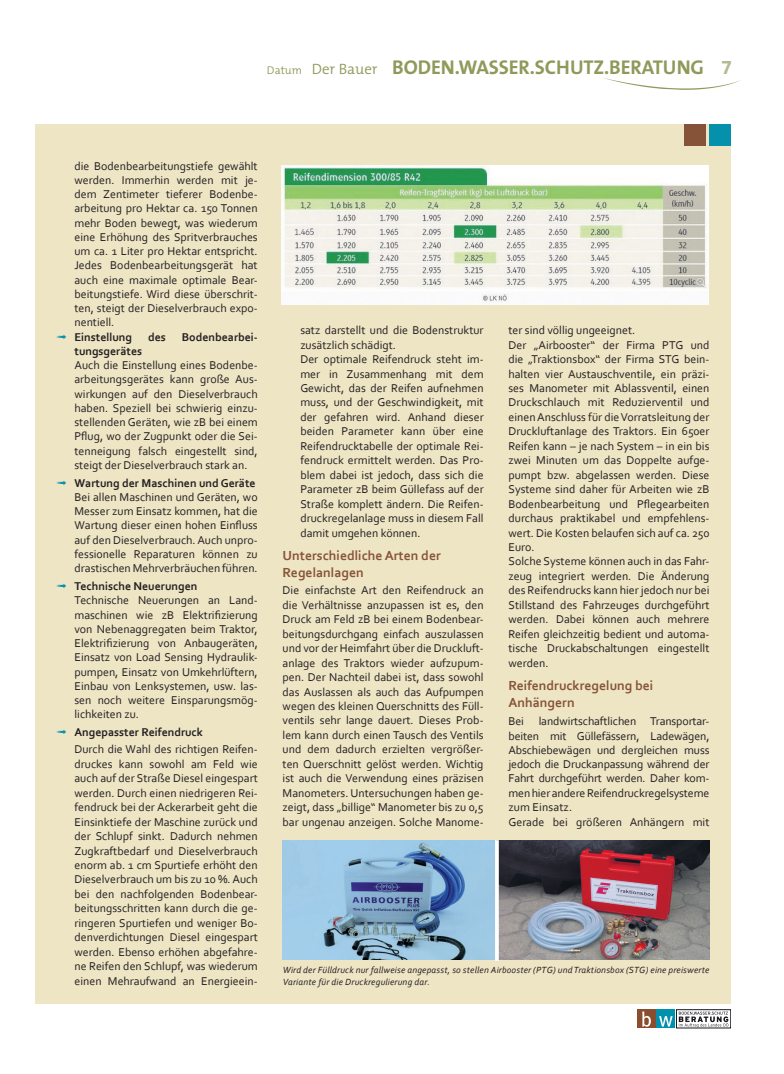
<style>
.page{position:relative;width:784px;height:1074px;background:#fff}
.page>*{position:absolute;margin:0;border:0;box-sizing:border-box;transform-origin:0 0}
.t1{font:700 20px "The Mix B7";letter-spacing:-.005em;color:#8f9a5a}
.Lunart_Zwischentitel{font:700 13.75px/16.5px "Corbel";color:#865338}
.Lunart_Fliesstext_y{font:11.88px/14.5px "Corbel";color:#231f20;text-align:justify}
.t2{font:700 11.88px "Corbel";color:#231f20}
.Lunart_Bildtext_y{font:italic 9.38px/11.2px "Corbel";letter-spacing:.02em;color:#231f20}
.s1{font-family:"The Mix B4";font-weight:300;font-size:11.25px}
.s2{font-family:"The Mix B4";font-weight:300;font-size:15px}
.s3{color:#b6bb93}
</style>
<div class="page">
<svg style="left:603px;top:78px;width:138px;height:12px"></svg>
<div style="left:35px;top:124px;width:695px;height:879px;background:#eee5c5"></div>
<div style="left:684px;top:124px;width:21px;height:21px;background:#865338"></div>
<div style="left:709px;top:124px;width:21px;height:21px;background:#0590ab"></div>
<div style="left:676px;top:1009px;width:54px;height:19px;border:1px solid #1a171c"></div>
<svg style="left:678px;top:1011px;width:50px;height:16px"></svg>
<div style="left:636px;top:1009px;width:18px;height:19px;background:#8a4e2e"></div>
<div style="left:656px;top:1009px;width:18px;height:19px;background:#0091ac"></div>
<svg style="left:642px;top:1011px;width:8px;height:15px"></svg>
<svg style="left:659px;top:1016px;width:13px;height:10px"></svg>
<img style="left:281px;top:166px;width:427px;height:138px">
<img style="left:282px;top:840px;width:427px;height:119px">
<svg style="left:494px;top:840px;width:4px;height:121px"></svg>
<h1 class="t1" style="left:267px;top:56px;width:466px"><span class="s1">Datum</span> <span class="s2">Der Bauer</span> BODEN.WASSER.SCHUTZ.BERATUNG <span class="s3">7</span></h1>
<p class="Lunart_Fliesstext_y" style="left:74px;top:158px;width:185px">die Bodenbearbeitungstiefe gewählt werden. Immerhin werden mit je&shy;dem Zentimeter tieferer Bodenbe&shy;arbeitung pro Hektar ca. 150 Tonnen mehr Boden bewegt, was wiederum eine Erhöhung des Spritverbrauches um ca. 1 Liter pro Hektar entspricht.<br>Jedes Bodenbearbeitungsgerät hat auch eine maximale optimale Bear&shy;beitungstiefe. Wird diese überschrit&shy;ten, steigt der Dieselverbrauch expo&shy;nentiell.</p>
<p class="t2" style="left:74px;top:329px;width:59px">Einstellung</p>
<p class="t2" style="left:148px;top:329px;width:19px">des</p>
<p class="t2" style="left:182px;top:329px;width:77px">Bodenbearbei-</p>
<p class="t2" style="left:74px;top:343px;width:69px">tungsgerätes</p>
<p class="Lunart_Fliesstext_y" style="left:74px;top:358px;width:185px">Auch die Einstellung eines Bodenbe&shy;arbeitungsgerätes kann große Aus&shy;wirkungen auf den Dieselverbrauch haben. Speziell bei schwierig einzu&shy;stellenden Geräten, wie zB bei einem Pflug, wo der Zugpunkt oder die Sei&shy;tenneigung falsch eingestellt sind, steigt der Dieselverbrauch stark an.</p>
<p class="t2" style="left:74px;top:475px;width:183px">Wartung der Maschinen und Geräte</p>
<p class="Lunart_Fliesstext_y" style="left:74px;top:489px;width:185px">Bei allen Maschinen und Geräten, wo Messer zum Einsatz kommen, hat die Wartung dieser einen hohen Einfluss auf den Dieselverbrauch. Auch unpro&shy;fessionelle Reparaturen können zu drastischen Mehrverbräuchen führen.</p>
<p class="t2" style="left:74px;top:579px;width:124px">Technische Neuerungen</p>
<p class="Lunart_Fliesstext_y" style="left:74px;top:593px;width:185px">Technische Neuerungen an Land&shy;maschinen wie zB Elektrifizierung von Nebenaggregaten beim Traktor, Elektrifizierung von Anbaugeräten, Einsatz von Load Sensing Hydraulik&shy;pumpen, Einsatz von Umkehrlüftern, Einbau von Lenksystemen, usw. las&shy;sen noch weitere Einsparungsmög&shy;lichkeiten zu.</p>
<p class="t2" style="left:74px;top:725px;width:130px">Angepasster Reifendruck</p>
<p class="Lunart_Fliesstext_y" style="left:74px;top:742px;width:185px">Durch die Wahl des richtigen Reifen&shy;druckes kann sowohl am Feld wie auch auf der Straße Diesel eingespart werden. Durch einen niedrigeren Rei&shy;fendruck bei der Ackerarbeit geht die Einsinktiefe der Maschine zurück und der Schlupf sinkt. Dadurch nehmen Zugkraftbedarf und Dieselverbrauch enorm ab. 1 cm Spurtiefe erhöht den Dieselverbrauch um bis zu 10 %. Auch bei den nachfolgenden Bodenbear&shy;beitungsschritten kann durch die ge&shy;ringeren Spurtiefen und weniger Bo&shy;denverdichtungen Diesel eingespart werden. Ebenso erhöhen abgefahre&shy;ne Reifen den Schlupf, was wiederum einen Mehraufwand an Energieein-</p>
<p class="Lunart_Fliesstext_y" style="left:300px;top:323px;width:185px">satz darstellt und die Bodenstruktur zusätzlich schädigt.</p>
<p class="Lunart_Fliesstext_y" style="left:300px;top:351px;width:185px">Der optimale Reifendruck steht im&shy;mer in Zusammenhang mit dem Gewicht, das der Reifen aufnehmen muss, und der Geschwindigkeit, mit der gefahren wird. Anhand dieser beiden Parameter kann über eine Reifendrucktabelle der optimale Rei&shy;fendruck ermittelt werden. Das Pro&shy;blem dabei ist jedoch, dass sich die Parameter zB beim Güllefass auf der Straße komplett ändern. Die Reifen&shy;druckregelanlage muss in diesem Fall damit umgehen können.</p>
<p class="Lunart_Zwischentitel" style="left:282px;top:547px;width:160px">Unterschiedliche Arten der<br>Regelanlagen</p>
<p class="Lunart_Fliesstext_y" style="left:282px;top:583px;width:202px">Die einfachste Art den Reifendruck an die Verhältnisse anzupassen ist es, den Druck am Feld zB bei einem Bodenbear&shy;beitungsdurchgang einfach auszulassen und vor der Heimfahrt über die Druckluft&shy;anlage des Traktors wieder aufzupum&shy;pen. Der Nachteil dabei ist, dass sowohl das Auslassen als auch das Aufpumpen wegen des kleinen Querschnitts des Füll&shy;ventils sehr lange dauert. Dieses Prob&shy;lem kann durch einen Tausch des Ventils und dem dadurch erzielten vergrößer&shy;ten Querschnitt gelöst werden. Wichtig ist auch die Verwendung eines präzisen Manometers. Untersuchungen haben ge&shy;zeigt, dass „billige“ Manometer bis zu 0,5 bar ungenau anzeigen. Solche Manome-</p>
<p class="Lunart_Fliesstext_y" style="left:508px;top:323px;width:128px">ter sind völlig ungeeignet.</p>
<p class="Lunart_Fliesstext_y" style="left:508px;top:337px;width:202px">Der „Airbooster“ der Firma PTG und die „Traktionsbox“ der Firma STG bein&shy;halten vier Austauschventile, ein präzi&shy;ses Manometer mit Ablassventil, einen Druckschlauch mit Reduzierventil und einen Anschluss für die Vorratsleitung der Druckluftanlage des Traktors. Ein 650er Reifen kann – je nach System – in ein bis zwei Minuten um das Doppelte aufge&shy;pumpt bzw. abgelassen werden. Diese Systeme sind daher für Arbeiten wie zB Bodenbearbeitung und Pflegearbeiten durchaus praktikabel und empfehlens&shy;wert. Die Kosten belaufen sich auf ca. 250<br>Euro.</p>
<p class="Lunart_Fliesstext_y" style="left:508px;top:554px;width:202px">Solche Systeme können auch in das Fahr&shy;zeug integriert werden. Die Änderung des Reifendrucks kann hier jedoch nur bei Stillstand des Fahrzeuges durchgeführt werden. Dabei können auch mehrere Reifen gleichzeitig bedient und automa&shy;tische Druckabschaltungen eingestellt werden.</p>
<p class="Lunart_Zwischentitel" style="left:508px;top:677px;width:146px">Reifendruckregelung bei<br>Anhängern</p>
<p class="Lunart_Fliesstext_y" style="left:508px;top:714px;width:202px">Bei landwirtschaftlichen Transportar&shy;beiten mit Güllefässern, Ladewägen, Abschiebewägen und dergleichen muss jedoch die Druckanpassung während der Fahrt durchgeführt werden. Daher kom&shy;men hier andere Reifendruckregelsysteme zum Einsatz.</p>
<p class="Lunart_Fliesstext_y" style="left:508px;top:814px;width:202px">Gerade bei größeren Anhängern mit</p>
<p class="Lunart_Bildtext_y" style="left:282px;top:964px;width:428px">Wird der Fülldruck nur fallweise angepasst, so stellen Airbooster (PTG) und Traktionsbox (STG) eine preiswerte<br>Variante für die Druckregulierung dar.</p>
</div>
